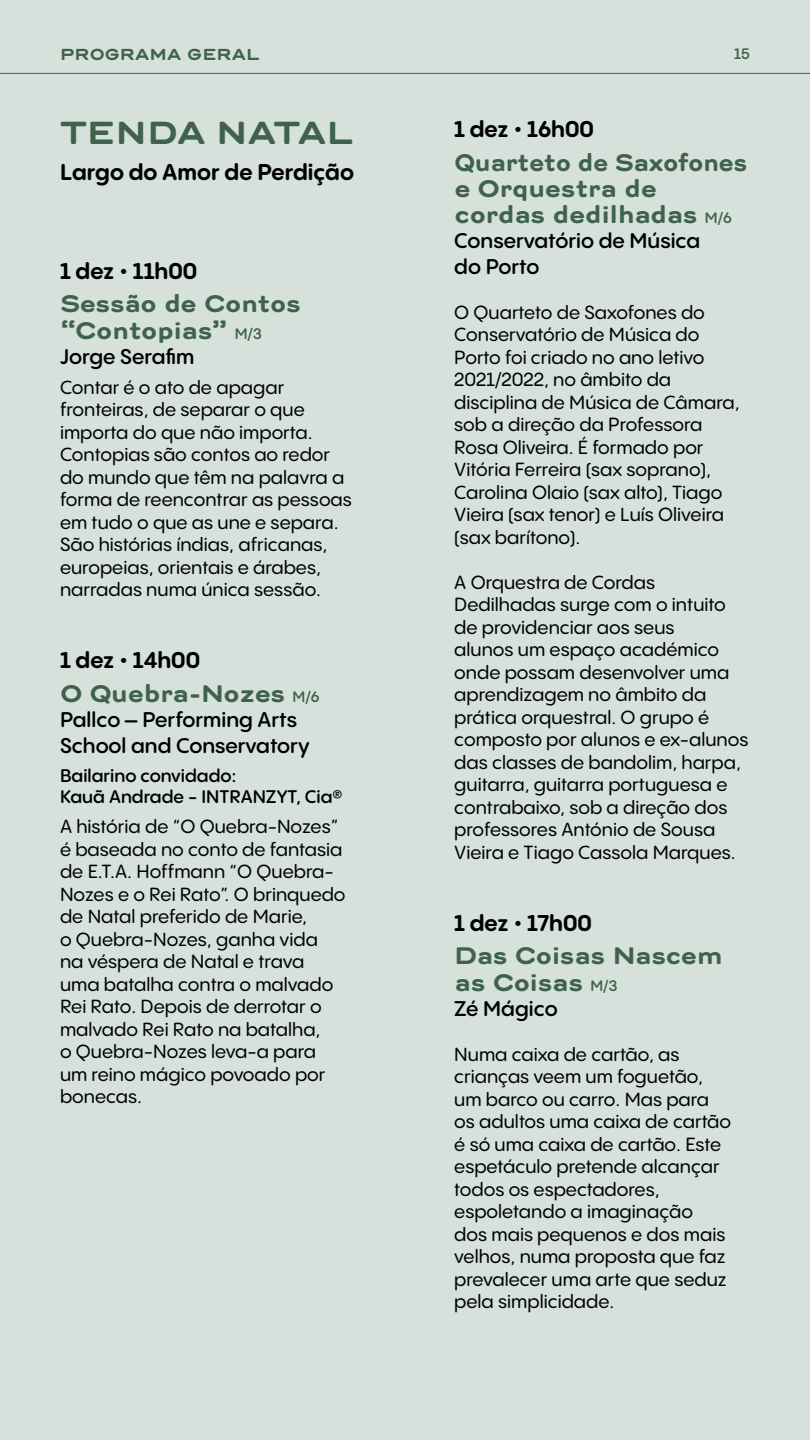
<style>
.page{position:relative;width:810px;height:1440px;background:#d5e1da}
.page>*{position:absolute;margin:0;border:0;box-sizing:border-box;transform-origin:0 0}
.t1{font:700 30px "Trio Grotesk";color:#40614c}
.t2{font:700 22.5px/26.2px "Trio Grotesk";letter-spacing:-.05em;color:#40614c}
.t3{font:700 22.5px "PP Pangram Sans Rounded";color:#000}
.t4{font:700 22.5px/26.2px "Trio Grotesk";letter-spacing:-.05em;color:#40614c;scale:.95 1}
.t5{font:600 21px/25.2px "PP Pangram Sans Rounded";color:#000}
.t6{font:500 18.75px/22.5px "PP Pangram Sans Rounded";color:#000}
.t7{font:600 18px/21.6px "PP Pangram Sans Rounded";color:#000}
.t8{font:700 15px "Trio Grotesk";color:#40614c}
.t9{font:600 15px "PP Pangram Sans Rounded";color:#40614c}
.s1{font-family:"PP Pangram Sans Rounded";font-weight:600;font-size:15px}
</style>
<div class="page">
<hr style="left:0;top:73px;width:810px;height:1px;background:#40614c">
<p class="t8" style="left:60px;top:44px;width:201px">PROGRAMA GERAL</p>
<p class="t9" style="left:734px;top:44px;width:17px">15</p>
<h1 class="t1" style="left:60px;top:113px;width:294px">TENDA NATAL</h1>
<p class="t3" style="left:60px;top:156px;width:296px">Largo do Amor de Perdição</p>
<p class="t3" style="left:60px;top:255px;width:139px">1 dez • 11h00</p>
<p class="t2" style="left:60px;top:290px;width:243px">Sessão de Contos “Contopias” <span class="s1">M/3</span></p>
<p class="t5" style="left:60px;top:343px;width:136px">Jorge Serafim</p>
<p class="t6" style="left:60px;top:376px;width:293px">Contar é o ato de apagar fronteiras, de separar o que importa do que não importa.<br>Contopias são contos ao redor do mundo que têm na palavra a forma de reencontrar as pessoas em tudo o que as une e separa.<br>São histórias índias, africanas, europeias, orientais e árabes, narradas numa única sessão.</p>
<p class="t3" style="left:60px;top:645px;width:142px">1 dez • 14h00</p>
<p class="t2" style="left:60px;top:679px;width:261px">O Quebra-Nozes <span class="s1">M/6</span></p>
<p class="t5" style="left:60px;top:707px;width:251px">Pallco – Performing Arts<br>School and Conservatory</p>
<p class="t7" style="left:60px;top:764px;width:284px">Bailarino convidado:<br>Kauã Andrade - INTRANZYT, Cia®</p>
<p class="t6" style="left:60px;top:815px;width:287px">A história de “O Quebra-Nozes” é baseada no conto de fantasia de E.T.A. Hoffmann “O Quebra-<br>Nozes e o Rei Rato”. O brinquedo de Natal preferido de Marie,<br>o Quebra-Nozes, ganha vida na véspera de Natal e trava uma batalha contra o malvado<br>Rei Rato. Depois de derrotar o malvado Rei Rato na batalha,<br>o Quebra-Nozes leva-a para um reino mágico povoado por bonecas.</p>
<p class="t3" style="left:454px;top:114px;width:141px">1 dez • 16h00</p>
<p class="t4" style="left:454px;top:148px;width:311px">Quarteto de Saxofones e Orquestra de cordas dedilhadas <span class="s1">M/6</span></p>
<p class="t5" style="left:454px;top:228px;width:248px">Conservatório de Música do Porto</p>
<p class="t6" style="left:454px;top:300px;width:287px">O Quarteto de Saxofones do<br>Conservatório de Música do<br>Porto foi criado no ano letivo<br>2021/2022, no âmbito da disciplina de Música de Câmara, sob a direção da Professora<br>Rosa Oliveira. É formado por<br>Vitória Ferreira (sax soprano),<br>Carolina Olaio (sax alto), Tiago<br>Vieira (sax tenor) e Luís Oliveira (sax barítono).</p>
<p class="t6" style="left:454px;top:570px;width:296px">A Orquestra de Cordas<br>Dedilhadas surge com o intuito de providenciar aos seus<br>alunos um espaço académico onde possam desenvolver uma aprendizagem no âmbito da prática orquestral. O grupo é composto por alunos e ex-alunos das classes de bandolim, harpa, guitarra, guitarra portuguesa e contrabaixo, sob a direção dos professores António de Sousa<br>Vieira e Tiago Cassola Marques.</p>
<p class="t3" style="left:454px;top:907px;width:139px">1 dez • 17h00</p>
<p class="t2" style="left:454px;top:941px;width:270px">Das Coisas Nascem as Coisas <span class="s1">M/3</span></p>
<p class="t5" style="left:454px;top:995px;width:105px">Zé Mágico</p>
<p class="t6" style="left:454px;top:1042px;width:278px">Numa caixa de cartão, as crianças veem um foguetão, um barco ou carro. Mas para os adultos uma caixa de cartão é só uma caixa de cartão. Este espetáculo pretende alcançar todos os espectadores, espoletando a imaginação<br>dos mais pequenos e dos mais velhos, numa proposta que faz prevalecer uma arte que seduz pela simplicidade.</p>
</div>
